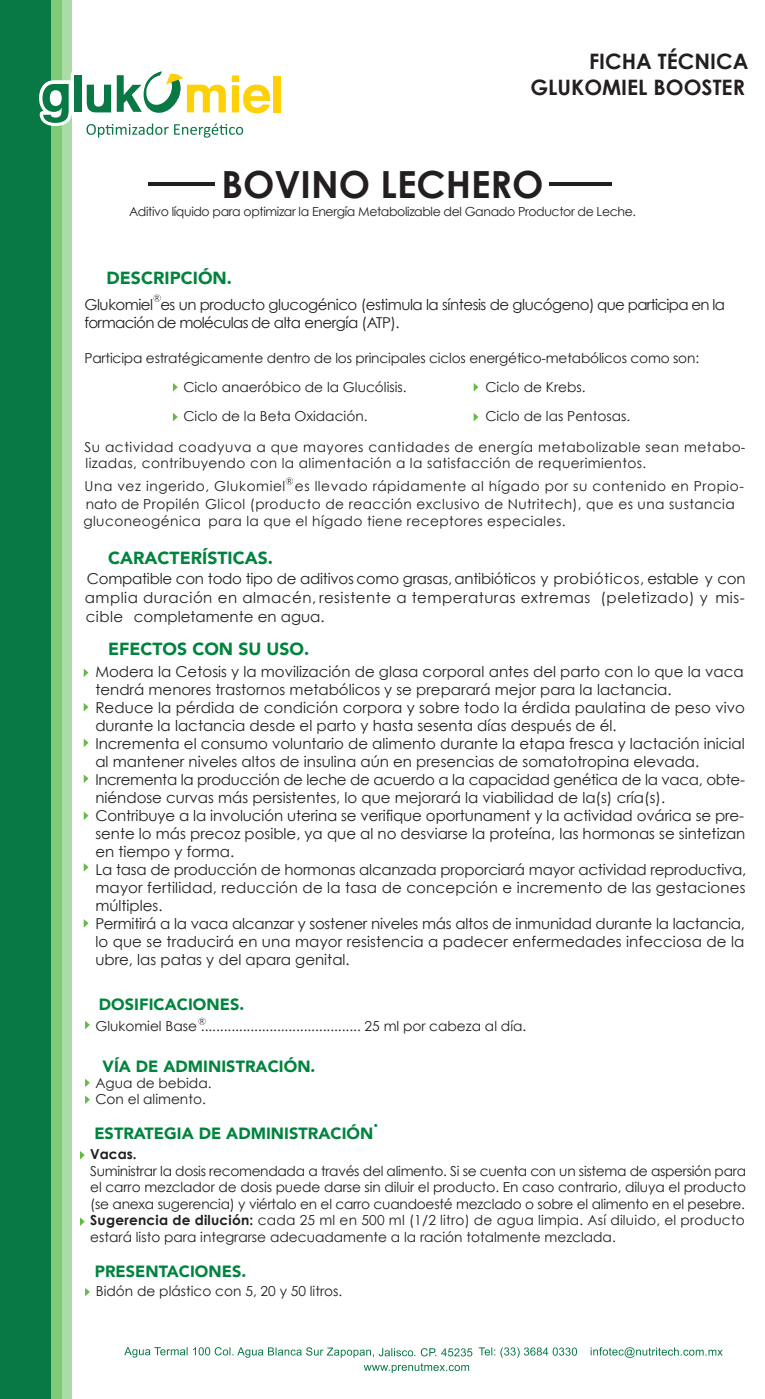
<style>
.page{position:relative;width:765px;height:1399px;background:#fff}
.page>*{position:absolute;margin:0;border:0;box-sizing:border-box;transform-origin:0 0}
.t1{font:700 37.38px "Century Gothic";color:#231f20}
.t2{font:700 21.25px/25.5px "Century Gothic";color:#231f20;text-align:right}
.t3{font:900 17.5px "Avenir";color:#00843d}
.t4{font:900 16.25px "Avenir";letter-spacing:.005em;color:#00843d}
.t5{font:15px/18px "Century Gothic";color:#231f20;text-align:justify}
.t6{font:15px/18px "Century Gothic";letter-spacing:-.03em;color:#231f20}
.t7{font:13.75px/16.5px "Century Gothic";letter-spacing:.025em;color:#231f20}
.t8{font:13.75px/16.5px "Century Gothic";color:#231f20}
.t9{font:13.75px/28.2px "Century Gothic";letter-spacing:-.01em;color:#231f20}
.t10{font:700 13.75px "Century Gothic";color:#231f20}
.t11{font:12.5px "Century Gothic";letter-spacing:-.03em;color:#231f20}
.s1{font-weight:700}
</style>
<div class="page">
<div style="left:0;top:1px;width:51px;height:1397px;background:#087844"></div>
<svg style="left:51px;top:1px;width:21px;height:1397px;fill:#7fca77"></svg>
<svg style="left:479px;top:1347px;width:98px;height:10px"></svg>
<svg style="left:591px;top:1347px;width:132px;height:10px"></svg>
<svg style="left:124px;top:1347px;width:348px;height:25px"></svg>
<svg style="left:39px;top:68px;width:242px;height:73px"></svg>
<svg style="left:173px;top:383px;width:5px;height:8px"></svg>
<svg style="left:173px;top:413px;width:5px;height:8px"></svg>
<svg style="left:474px;top:383px;width:4px;height:8px"></svg>
<svg style="left:474px;top:413px;width:4px;height:8px"></svg>
<svg style="left:154px;top:294px;width:7px;height:8px"></svg>
<svg style="left:286px;top:477px;width:7px;height:7px"></svg>
<hr style="left:549px;top:182px;width:62px;height:3px;background:#231f20">
<hr style="left:148px;top:182px;width:67px;height:3px;background:#231f20">
<svg style="left:85px;top:1021px;width:5px;height:8px"></svg>
<svg style="left:85px;top:1078px;width:5px;height:8px"></svg>
<svg style="left:85px;top:1095px;width:5px;height:8px"></svg>
<svg style="left:80px;top:1151px;width:5px;height:8px"></svg>
<svg style="left:80px;top:1217px;width:5px;height:8px"></svg>
<svg style="left:85px;top:1288px;width:5px;height:7px"></svg>
<svg style="left:198px;top:1017px;width:8px;height:7px"></svg>
<svg style="left:84px;top:703px;width:4px;height:8px"></svg>
<svg style="left:84px;top:774px;width:4px;height:9px"></svg>
<svg style="left:84px;top:739px;width:4px;height:8px"></svg>
<svg style="left:84px;top:919px;width:4px;height:8px"></svg>
<svg style="left:84px;top:863px;width:4px;height:8px"></svg>
<svg style="left:84px;top:812px;width:4px;height:8px"></svg>
<svg style="left:84px;top:669px;width:4px;height:8px"></svg>
<h2 class="t2" style="left:530px;top:48px;width:220px">FICHA TÉCNICA<br>GLUKOMIEL BOOSTER</h2>
<h1 class="t1" style="left:221px;top:156px;width:324px">BOVINO LECHERO</h1>
<p class="t11" style="left:129px;top:203px;width:508px">Aditivo líquido para optimizar la Energía Metabolizable del Ganado Productor de Leche.</p>
<p class="t3" style="left:107px;top:263px;width:127px">DESCRIPCIÓN.</p>
<p class="t6" style="left:84px;top:295px;width:642px">Glukomiel es un producto glucogénico (estimula la síntesis de glucógeno) que participa en la formación de moléculas de alta energía (ATP).</p>
<p class="t9" style="left:183px;top:344px;width:517px;text-indent:-99px">Participa estratégicamente dentro de los principales ciclos energético-metabólicos como son:<br>Ciclo anaeróbico de la Glucólisis.</p>
<p class="t8" style="left:183px;top:408px;width:186px">Ciclo de la Beta Oxidación.</p>
<p class="t8" style="left:485px;top:378px;width:102px">Ciclo de Krebs.</p>
<p class="t8" style="left:485px;top:408px;width:146px">Ciclo de las Pentosas.</p>
<p class="t7" style="left:84px;top:438px;width:663px">Su actividad coadyuva a que mayores cantidades de energía metabolizable sean metabo-</p>
<p class="t7" style="left:84px;top:451px;width:661px;line-height:22.8px">lizadas, contribuyendo con la alimentación a la satisfacción de requerimientos.<br>Una vez ingerido, Glukomiel es llevado rápidamente al hígado por su contenido en Propio-</p>
<p class="t7" style="left:83px;top:494px;width:653px;line-height:17.5px">nato de Propilén Glicol (producto de reacción exclusivo de Nutritech), que es una sustancia gluconeogénica para la que el hígado tiene receptores especiales.</p>
<p class="t3" style="left:108px;top:543px;width:166px">CARACTERÍSTICAS.</p>
<p class="t5" style="left:85px;top:569px;width:662px;line-height:18.6px">Compatible con todo tipo de aditivos como grasas, antibióticos y probióticos, estable y con amplia duración en almacén, resistente a temperaturas extremas (peletizado) y mis&shy;cible completamente en agua.</p>
<p class="t3" style="left:108px;top:634px;width:203px">EFECTOS CON SU USO.</p>
<p class="t5" style="left:95px;top:662px;width:653px;text-align:left">Modera la Cetosis y la movilización de glasa corporal antes del parto con lo que la vaca tendrá menores trastornos metabólicos y se preparará mejor para la lactancia.<br>Reduce la pérdida de condición corpora y sobre todo la érdida paulatina de peso vivo durante la lactancia desde el parto y hasta sesenta días después de él.<br>Incrementa el consumo voluntario de alimento durante la etapa fresca y lactación inicial al mantener niveles altos de insulina aún en presencias de somatotropina elevada.<br>Incrementa la producción de leche de acuerdo a la capacidad genética de la vaca, obte&shy;niéndose curvas más persistentes, lo que mejorará la viabilidad de la(s) cría(s).<br>Contribuye a la involución uterina se verifique oportunament y la actividad ovárica se pre&shy;sente lo más precoz posible, ya que al no desviarse la proteína, las hormonas se sintetizan en tiempo y forma.<br>La tasa de producción de hormonas alcanzada proporciará mayor actividad reproductiva, mayor fertilidad, reducción de la tasa de concepción e incremento de las gestaciones múltiples.<br>Permitirá a la vaca alcanzar y sostener niveles más altos de inmunidad durante la lactancia, lo que se traducirá en una mayor resistencia a padecer enfermedades infecciosa de la ubre, las patas y del apara genital.</p>
<p class="t4" style="left:99px;top:990px;width:147px">DOSIFICACIONES.</p>
<p class="t8" style="left:95px;top:1017px;width:432px">Glukomiel Base .......................................... 25 ml por cabeza al día.</p>
<p class="t4" style="left:103px;top:1052px;width:214px">VÍA DE ADMINISTRACIÓN.</p>
<p class="t8" style="left:95px;top:1073px;width:118px">Agua de bebida.<br>Con el alimento.</p>
<p class="t4" style="left:94px;top:1119px;width:281px">ESTRATEGIA DE ADMINISTRACIÓN</p>
<p class="t4" style="left:373px;top:1106px;width:6px">.</p>
<p class="t10" style="left:90px;top:1143px;width:48px">Vacas.</p>
<p class="t7" style="left:90px;top:1162px;width:657px;text-align:justify">Suministrar la dosis recomendada a través del alimento. Si se cuenta con un sistema de aspersión para el carro mezclador de dosis puede darse sin diluir el producto. En caso contrario, diluya el producto (se anexa sugerencia) y viértalo en el carro cuandoesté mezclado o sobre el alimento en el pesebre.<br><span class="s1">Sugerencia de dilución:</span> cada 25 ml en 500 ml (1/2 litro) de agua limpia. Así diluido, el producto estará listo para integrarse adecuadamente a la ración totalmente mezclada.</p>
<p class="t4" style="left:95px;top:1257px;width:153px">PRESENTACIONES.</p>
<p class="t8" style="left:96px;top:1282px;width:248px">Bidón de plástico con 5, 20 y 50 litros.</p>
</div>
